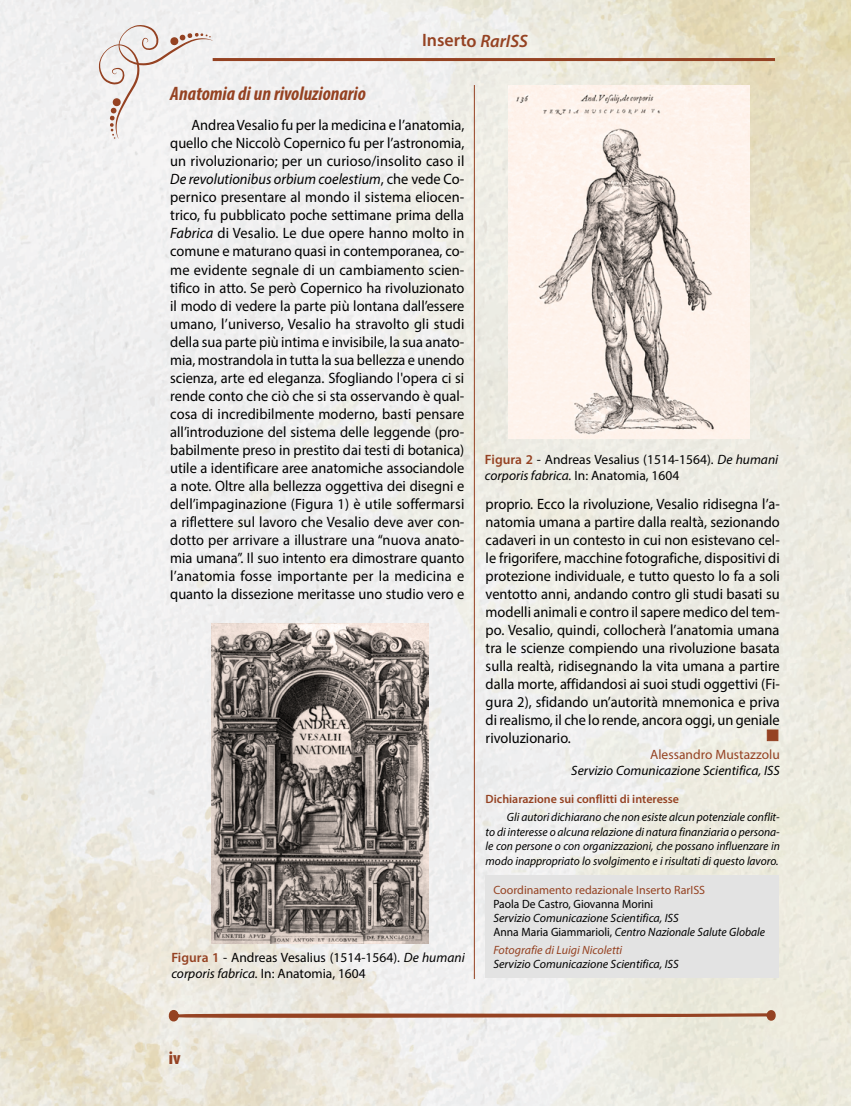
<style>
.page{position:relative;width:851px;height:1106px;background:#fff}
.page>*{position:absolute;margin:0;border:0;box-sizing:border-box;transform-origin:0 0}
.t1{font:italic 700 condensed 19.5px "Myriad Pro";color:#954222}
.t2{font:600 18px "Myriad Pro";letter-spacing:-.005em;color:#954222}
.t3{font:900 condensed 18px "Myriad Pro";color:#954222}
.t4{font:15px/18px "Myriad Pro";color:#000;text-align:justify;scale:.96 1}
.t5{font:13.5px/16.2px "Myriad Pro";color:#000}
.t6{font:italic 13.5px "Myriad Pro";color:#000}
.t7{font:13.5px "Myriad Pro";color:#954222}
.t8{font:italic 12px/14.4px "Myriad Pro";color:#000;text-align:justify;scale:.96 1}
.t9{font:italic 12px/14px "Myriad Pro";color:#000}
.t10{font:12px "Myriad Pro";color:#954222}
.t11{font:600 12px "Myriad Pro";color:#954222}
.t12{font:12px "Myriad Pro";color:#000;scale:.96 1}
.t13{font:italic 12px "Myriad Pro";color:#954222}
.s1{font-style:italic}
.s2{font-weight:600;color:#954222}
.s3{font-style:normal}
</style>
<div class="page">
<img style="left:0;top:0;width:850px;height:1106px">
<svg style="left:99px;top:25px;width:114px;height:114px"></svg>
<hr style="left:213px;top:58px;width:561px;height:3px;background:#954222">
<svg style="left:167px;top:1009px;width:610px;height:13px;background:#d2b8aa"></svg>
<div style="left:766px;top:729px;width:12px;height:12px;background:#954222;border:1px solid #954222"></div>
<hr style="left:474px;top:85px;width:1px;height:894px;background:#954222">
<img style="left:212px;top:623px;width:216px;height:320px">
<div style="left:485px;top:875px;width:293px;height:102px;background:#e3e3e3"></div>
<img style="left:508px;top:86px;width:241px;height:353px">
<p class="t2" style="left:422px;top:29px;width:107px">Inserto <span class="s1">RarISS</span></p>
<h1 class="t1" style="left:170px;top:81px;width:197px">Anatomia di un rivoluzionario</h1>
<p class="t4" style="left:170px;top:116px;width:308px;text-indent:21px">Andrea Vesalio fu per la medicina e l’anatomia, quello che Niccolò Copernico fu per l’astronomia, un rivoluzionario; per un curioso/insolito caso il <span class="s1">De revolutionibus orbium coelestium</span>, che vede Co&shy;pernico presentare al mondo il sistema eliocen&shy;trico, fu pubblicato poche settimane prima della <span class="s1">Fabrica</span> di Vesalio. Le due opere hanno molto in comune e maturano quasi in contemporanea, co&shy;me evidente segnale di un cambiamento scien&shy;tifico in atto. Se però Copernico ha rivoluzionato il modo di vedere la parte più lontana dall’essere umano, l’universo, Vesalio ha stravolto gli studi della sua parte più intima e invisibile, la sua anato&shy;mia, mostrandola in tutta la sua bellezza e unendo scienza, arte ed eleganza. Sfogliando l'opera ci si rende conto che ciò che si sta osservando è qual&shy;cosa di incredibilmente moderno, basti pensare all’introduzione del sistema delle leggende (pro&shy;babilmente preso in prestito dai testi di botanica) utile a identificare aree anatomiche associandole a note. Oltre alla bellezza oggettiva dei disegni e dell’impaginazione (Figura 1) è utile soffermarsi a riflettere sul lavoro che Vesalio deve aver con&shy;dotto per arrivare a illustrare una “nuova anato&shy;mia umana”. Il suo intento era dimostrare quanto l’anatomia fosse importante per la medicina e quanto la dissezione meritasse uno studio vero e</p>
<p class="t5" style="left:171px;top:949px;width:295px"><span class="s2">Figura 1</span> - Andreas Vesalius (1514-1564). <span class="s1">De humani corporis fabrica.</span> In: Anatomia, 1604</p>
<p class="t5" style="left:485px;top:451px;width:295px"><span class="s2">Figura 2</span> - Andreas Vesalius (1514-1564). <span class="s1">De humani corporis fabrica.</span> In: Anatomia, 1604</p>
<p class="t4" style="left:485px;top:494px;width:308px">proprio. Ecco la rivoluzione, Vesalio ridisegna l’a&shy;natomia umana a partire dalla realtà, sezionando cadaveri in un contesto in cui non esistevano cel&shy;le frigorifere, macchine fotografiche, dispositivi di protezione individuale, e tutto questo lo fa a soli ventotto anni, andando contro gli studi basati su modelli animali e contro il sapere medico del tem&shy;po. Vesalio, quindi, collocherà l’anatomia umana tra le scienze compiendo una rivoluzione basata sulla realtà, ridisegnando la vita umana a partire dalla morte, affidandosi ai suoi studi oggettivi (Fi&shy;gura 2), sfidando un’autorità mnemonica e priva di realismo, il che lo rende, ancora oggi, un geniale rivoluzionario.</p>
<p class="t7" style="left:650px;top:746px;width:131px">Alessandro Mustazzolu</p>
<p class="t6" style="left:571px;top:762px;width:210px">Servizio Comunicazione Scientifica, ISS</p>
<p class="t11" style="left:485px;top:791px;width:195px">Dichiarazione sui conflitti di interesse</p>
<p class="t8" style="left:485px;top:810px;width:308px;text-indent:21px">Gli autori dichiarano che non esiste alcun potenziale conflit&shy;to di interesse o alcuna relazione di natura finanziaria o persona&shy;le con persone o con organizzazioni, che possano influenzare in modo inappropriato lo svolgimento e i risultati di questo lavoro.</p>
<p class="t10" style="left:493px;top:882px;width:213px">Coordinamento redazionale Inserto RarISS</p>
<p class="t12" style="left:493px;top:896px;width:168px">Paola De Castro, Giovanna Morini</p>
<p class="t9" style="left:493px;top:910px;width:273px">Servizio Comunicazione Scientifica, ISS<br><span class="s3">Anna Maria Giammarioli,</span> Centro Nazionale Salute Globale</p>
<p class="t13" style="left:493px;top:942px;width:130px">Fotografie di Luigi Nicoletti</p>
<p class="t9" style="left:493px;top:957px;width:187px">Servizio Comunicazione Scientifica, ISS</p>
<p class="t3" style="left:169px;top:1047px;width:13px">iv</p>
</div>
